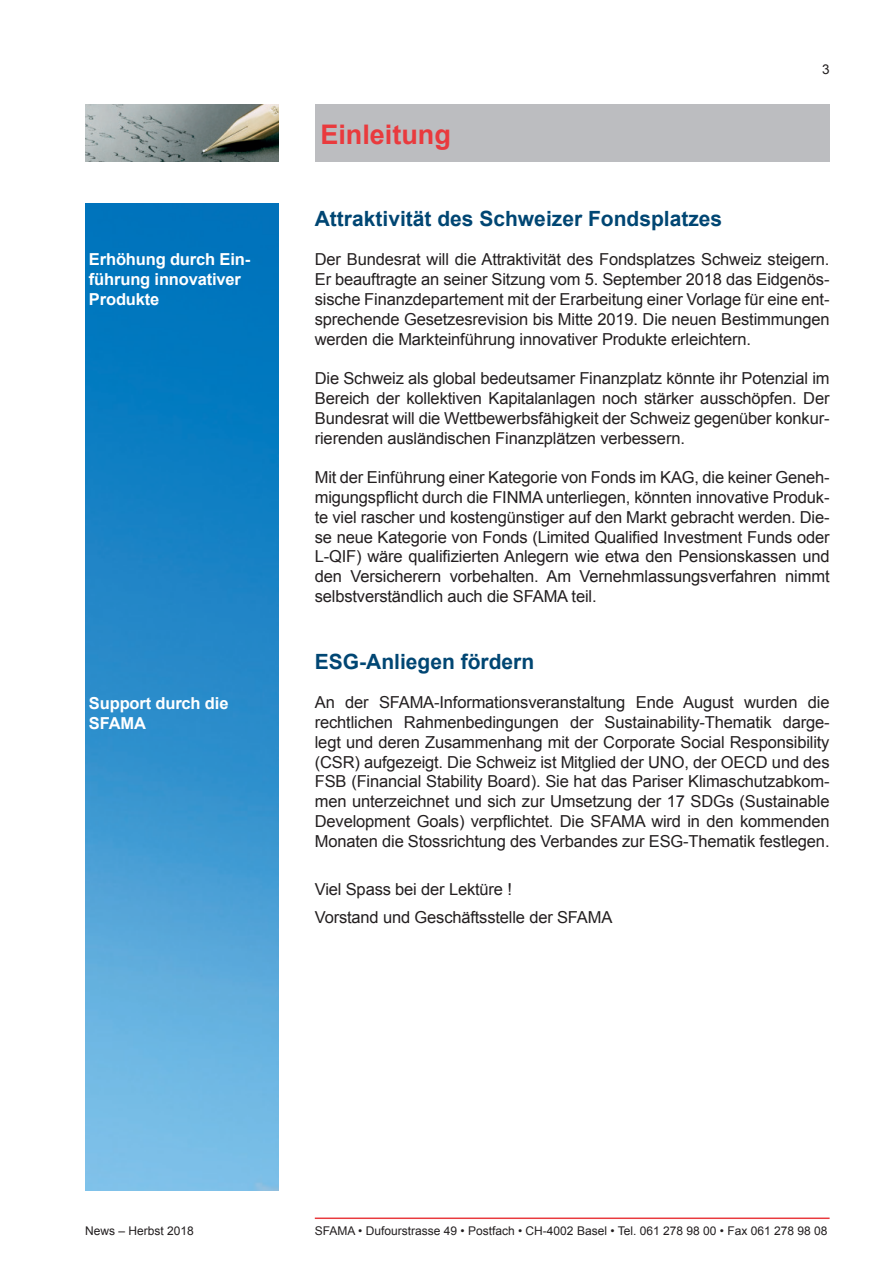
<style>
.page{position:relative;width:893px;height:1263px;background:#fff}
.page>*{position:absolute;margin:0;border:0;box-sizing:border-box;transform-origin:0 0}
.t1{font:700 27px "Arial";color:#e93a3d}
.t2{font:700 21px "Arial";color:#004673}
.t3{font:16.5px/19.8px "Arial";letter-spacing:-.01em;color:#231f20;text-align:justify}
.t4{font:700 16.5px/19.8px "Arial";letter-spacing:-.01em;color:#fff}
.t5{font:13.5px "Arial";color:#231f20}
.t6{font:12px "Arial";color:#231f20}
</style>
<div class="page">
<img style="left:85px;top:204px;width:194px;height:987px">
<hr style="left:315px;top:1218px;width:514px;height:1px;background:#e93a3d">
<div style="left:315px;top:104px;width:514px;height:58px;background:#bcbdc0"></div>
<img style="left:85px;top:104px;width:194px;height:58px">
<p class="t4" style="left:89px;top:251px;width:163px">Erhöhung durch Ein&shy;führung innovativer<br>Produkte</p>
<p class="t4" style="left:89px;top:695px;width:141px">Support durch die<br>SFAMA</p>
<h1 class="t1" style="left:320px;top:125px;width:132px">Einleitung</h1>
<p class="t5" style="left:822px;top:64px;width:9px">3</p>
<p class="t2" style="left:315px;top:210px;width:409px">Attraktivität des Schweizer Fondsplatzes</p>
<p class="t3" style="left:315px;top:251px;width:516px">Der Bundesrat will die Attraktivität des Fondsplatzes Schweiz steigern.<br>Er beauftragte an seiner Sitzung vom 5. September 2018 das Eidgenös&shy;sische Finanzdepartement mit der Erarbeitung einer Vorlage für eine ent&shy;sprechende Gesetzesrevision bis Mitte 2019. Die neuen Bestimmungen werden die Markteinführung innovativer Produkte erleichtern.</p>
<p class="t3" style="left:315px;top:370px;width:516px">Die Schweiz als global bedeutsamer Finanzplatz könnte ihr Potenzial im Bereich der kollektiven Kapitalanlagen noch stärker ausschöpfen. Der Bundesrat will die Wettbewerbsfähigkeit der Schweiz gegenüber konkur&shy;rierenden ausländischen Finanzplätzen verbessern.</p>
<p class="t3" style="left:315px;top:469px;width:516px">Mit der Einführung einer Kategorie von Fonds im KAG, die keiner Geneh&shy;migungspflicht durch die FINMA unterliegen, könnten innovative Produk&shy;te viel rascher und kostengünstiger auf den Markt gebracht werden. Die&shy;se neue Kategorie von Fonds (Limited Qualified Investment Funds oder L-QIF) wäre qualifizierten Anlegern wie etwa den Pensionskassen und den Versicherern vorbehalten. Am Vernehmlassungsverfahren nimmt selbstverständlich auch die SFAMA teil.</p>
<p class="t2" style="left:315px;top:653px;width:221px">ESG-Anliegen fördern</p>
<p class="t3" style="left:315px;top:694px;width:516px">An der SFAMA-Informationsveranstaltung Ende August wurden die rechtlichen Rahmenbedingungen der Sustainability-Thematik darge&shy;legt und deren Zusammenhang mit der Corporate Social Responsibility (CSR) aufgezeigt. Die Schweiz ist Mitglied der UNO, der OECD und des FSB (Financial Stability Board). Sie hat das Pariser Klimaschutzabkom&shy;men unterzeichnet und sich zur Umsetzung der 17 SDGs (Sustainable Deve lopment Goals) verpflichtet. Die SFAMA wird in den kommenden Monaten die Stossrichtung des Verbandes zur ESG-Thematik festlegen.</p>
<p class="t3" style="left:315px;top:876px;width:299px;line-height:28.3px">Viel Spass bei der Lektüre !<br>Vorstand und Geschäftsstelle der SFAMA</p>
<p class="t6" style="left:85px;top:1226px;width:110px">News – Herbst 2018</p>
<p class="t6" style="left:315px;top:1226px;width:514px">SFAMA • Dufourstrasse 49 • Postfach • CH-4002 Basel • Tel. 061 278 98 00 • Fax 061 278 98 08</p>
</div>
